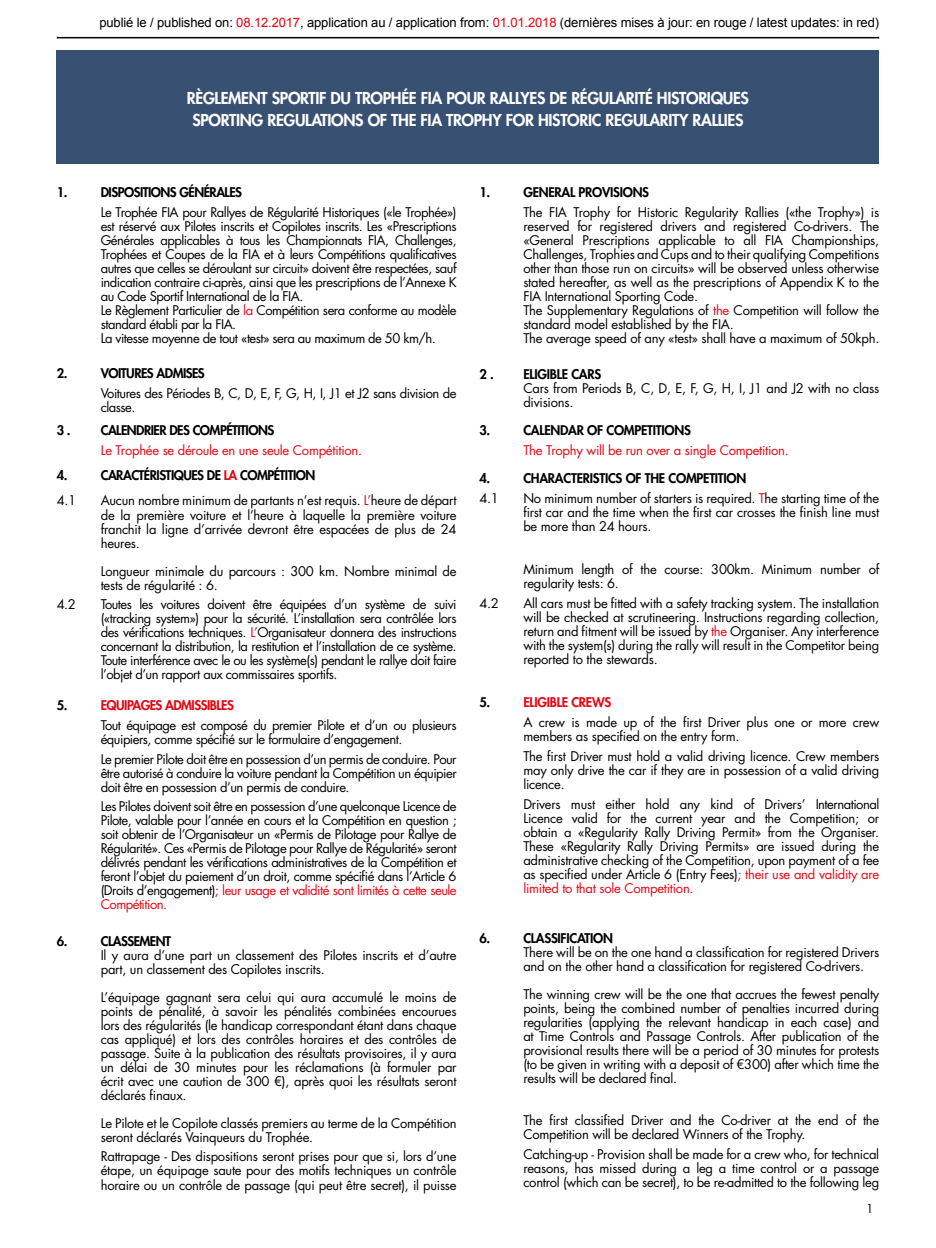
<style>
.page{position:relative;width:936px;height:1248px;background:#fff}
.page>*{position:absolute;margin:0;border:0;box-sizing:border-box;transform-origin:0 0}
.t1{font:800 16px/22px "Futura Std";letter-spacing:-.02em;color:#fff;text-align:center}
.t2{font:13px/14px "Futura Std";letter-spacing:-.02em;color:#000;text-align:justify}
.t3{font:13px/14px "Futura Std";letter-spacing:-.04em;color:#000}
.t4{font:800 13px "Futura Std";letter-spacing:-.04em;color:#000}
.t5{font:13px "Arial";letter-spacing:-.01em;color:#000}
.t6{font:800 13px "Futura Std";letter-spacing:-.02em;color:#000}
.t7{font:13px "Futura Std";letter-spacing:-.02em;color:#e30613}
.t8{font:800 13px "Futura Std";letter-spacing:-.04em;color:#e30613}
.t9{font:800 13px "Futura Std";letter-spacing:-.02em;color:#e30613}
.t10{font:12px "Futura Std";color:#000}
.s1{color:#e30613}
</style>
<div class="page">
<div style="left:57px;top:51px;width:822px;height:113px;background:#385072"></div>
<hr style="left:57px;top:37px;width:822px;height:1px;background:#000">
<p class="t5" style="left:99px;top:14px;width:781px">publié le / published on: <span class="s1">08.12.2017</span>, application au / application from: <span class="s1">01.01.2018</span> (dernières mises à jour: en rouge / latest updates: in red)</p>
<p class="t1" style="left:187px;top:87px;width:563px">RÈGLEMENT SPORTIF DU TROPHÉE FIA POUR RALLYES DE RÉGULARITÉ HISTORIQUES<br>SPORTING REGULATIONS OF THE FIA TROPHY FOR HISTORIC REGULARITY RALLIES</p>
<p class="t4" style="left:57px;top:184px;width:12px">1.</p>
<p class="t4" style="left:101px;top:184px;width:143px">DISPOSITIONS GÉNÉRALES</p>
<p class="t3" style="left:101px;top:205px;width:357px">Le Trophée FIA pour Rallyes de Régularité Historiques («le Trophée») est réservé aux Pilotes inscrits et Copilotes inscrits. Les «Prescriptions Générales applicables à tous les Championnats FIA, Challenges, Trophées et Coupes de la FIA et à leurs Compétitions qualificatives autres que celles se déroulant sur circuit» doivent être respectées, sauf indication contraire ci-après, ainsi que les prescriptions de l’Annexe K au Code Sportif International de la FIA.<br>Le Règlement Particulier de <span class="s1">la</span> Compétition sera conforme au modèle standard établi par la FIA.<br>La vitesse moyenne de tout «test» sera au maximum de 50 km/h.</p>
<p class="t4" style="left:57px;top:365px;width:12px">2.</p>
<p class="t4" style="left:101px;top:365px;width:105px">VOITURES ADMISES</p>
<p class="t3" style="left:101px;top:386px;width:357px">Voitures des Périodes B, C, D, E, F, G, H, I, J1 et J2 sans division de classe.</p>
<p class="t4" style="left:57px;top:422px;width:219px">3 . CALENDRIER DES COMPÉTITIONS</p>
<p class="t7" style="left:101px;top:441px;width:263px">Le Trophée se déroule en une seule Compétition.</p>
<p class="t4" style="left:57px;top:467px;width:12px">4.</p>
<p class="t4" style="left:101px;top:467px;width:216px">CARACTÉRISTIQUES DE <span class="s1">LA</span> COMPÉTITION</p>
<p class="t2" style="left:57px;top:494px;width:21px">4.1</p>
<p class="t2" style="left:101px;top:494px;width:357px">Aucun nombre minimum de partants n’est requis. <span class="s1">L’</span>heure de départ de la première voiture et l’heure à laquelle la première voiture franchit la ligne d’arrivée devront être espacées de plus de 24 heures.</p>
<p class="t2" style="left:101px;top:564px;width:357px">Longueur minimale du parcours : 300 km. Nombre minimal de tests de régularité : 6.</p>
<p class="t2" style="left:57px;top:597px;width:20px">4.2</p>
<p class="t2" style="left:101px;top:597px;width:357px">Toutes les voitures doivent être équipées d’un système de suivi («tracking system») pour la sécurité. L’installation sera contrôlée lors des vérifications techniques. <span class="s1">L’</span>Organisateur donnera des instructions concernant la distribution, la restitution et l’installation de ce système.<br>Toute interférence avec le ou les système(s) pendant le rallye doit faire l’objet d’un rapport aux commissaires sportifs.</p>
<p class="t4" style="left:57px;top:697px;width:12px">5.</p>
<p class="t8" style="left:101px;top:697px;width:135px">EQUIPAGES ADMISSIBLES</p>
<p class="t3" style="left:101px;top:718px;width:357px">Tout équipage est composé du premier Pilote et d’un ou plusieurs équipiers, comme spécifié sur le formulaire d’engagement.</p>
<p class="t2" style="left:101px;top:752px;width:357px">Le premier Pilote doit être en possession d’un permis de conduire. Pour être autorisé à conduire la voiture pendant la Compétition un équipier doit être en possession d’un permis de conduire.</p>
<p class="t2" style="left:101px;top:799px;width:357px">Les Pilotes doivent soit être en possession d’une quelconque Licence de Pilote, valable pour l’année en cours et la Compétition en question ; soit obtenir de l’Organisateur un «Permis de Pilotage pour Rallye de Régularité». Ces «Permis de Pilotage pour Rallye de Régularité» seront délivrés pendant les vérifications administratives de la Compétition et feront l’objet du paiement d’un droit, comme spécifié dans l’Article 6 (Droits d’engagement)<span class="s1">; leur usage et validité sont limités à cette seule Compétition.</span></p>
<p class="t4" style="left:57px;top:932px;width:12px">6.</p>
<p class="t4" style="left:101px;top:932px;width:72px">CLASSEMENT</p>
<p class="t2" style="left:101px;top:947px;width:357px">Il y aura d’une part un classement des Pilotes inscrits et d’autre part, un classement des Copilotes inscrits.</p>
<p class="t2" style="left:101px;top:989px;width:357px">L’équipage gagnant sera celui qui aura accumulé le moins de points de pénalité, à savoir les pénalités combinées encourues lors des régularités (le handicap correspondant étant dans chaque cas appliqué) et lors des contrôles horaires et des contrôles de passage. Suite à la publication des résultats provisoires, il y aura un délai de 30 minutes pour les réclamations (à formuler par écrit avec une caution de 300 €), après quoi les résultats seront déclarés finaux.</p>
<p class="t2" style="left:101px;top:1115px;width:357px">Le Pilote et le Copilote classés premiers au terme de la Compétition seront déclarés Vainqueurs du Trophée.</p>
<p class="t2" style="left:101px;top:1149px;width:357px">Rattrapage - Des dispositions seront prises pour que si, lors d’une étape, un équipage saute pour des motifs techniques un contrôle horaire ou un contrôle de passage (qui peut être secret), il puisse</p>
<p class="t4" style="left:479px;top:184px;width:13px">1.</p>
<p class="t6" style="left:523px;top:184px;width:127px">GENERAL PROVISIONS</p>
<p class="t2" style="left:523px;top:205px;width:357px;text-align:left">The FIA Trophy for Historic Regularity Rallies («the Trophy») is reserved for registered drivers and registered Co-drivers. The «General Prescriptions applicable to all FIA Championships, Challenges, Trophies and Cups and to their qualifying Competitions other than those run on circuits» will be observed unless otherwise stated hereafter, as well as the prescriptions of Appendix K to the FIA International Sporting Code.<br>The Supplementary Regulations of <span class="s1">the</span> Competition will follow the standard model established by the FIA.<br>The average speed of any «test» shall have a maximum of 50kph.</p>
<p class="t6" style="left:479px;top:365px;width:123px">2 . ELIGIBLE CARS</p>
<p class="t2" style="left:523px;top:381px;width:357px">Cars from Periods B, C, D, E, F, G, H, I, J1 and J2 with no class divisions.</p>
<p class="t4" style="left:479px;top:422px;width:13px">3.</p>
<p class="t6" style="left:523px;top:422px;width:169px">CALENDAR OF COMPETITIONS</p>
<p class="t7" style="left:523px;top:441px;width:267px">The Trophy will be run over a single Competition.</p>
<p class="t4" style="left:479px;top:470px;width:13px">4.</p>
<p class="t6" style="left:523px;top:470px;width:224px">CHARACTERISTICS OF THE COMPETITION</p>
<p class="t2" style="left:479px;top:491px;width:21px">4.1</p>
<p class="t2" style="left:523px;top:491px;width:357px">No minimum number of starters is required. <span class="s1">T</span>he starting time of the first car and the time when the first car crosses the finish line must be more than 24 hours.</p>
<p class="t2" style="left:523px;top:562px;width:357px">Minimum length of the course: 300km. Minimum number of regularity tests: 6.</p>
<p class="t2" style="left:479px;top:596px;width:21px">4.2</p>
<p class="t2" style="left:523px;top:596px;width:357px">All cars must be fitted with a safety tracking system. The installation will be checked at scrutineering. Instructions regarding collection, return and fitment will be issued by <span class="s1">the</span> Organiser. Any interference with the system(s) during the rally will result in the Competitor being reported to the stewards.</p>
<p class="t4" style="left:479px;top:694px;width:13px">5.</p>
<p class="t9" style="left:523px;top:694px;width:89px">ELIGIBLE CREWS</p>
<p class="t2" style="left:523px;top:715px;width:357px">A crew is made up of the first Driver plus one or more crew members as specified on the entry form.</p>
<p class="t2" style="left:523px;top:749px;width:357px">The first Driver must hold a valid driving licence. Crew members may only drive the car if they are in possession of a valid driving licence.</p>
<p class="t2" style="left:523px;top:796px;width:357px">Drivers must either hold any kind of Drivers’ International Licence valid for the current year and the Competition; or obtain a «Regularity Rally Driving Permit» from the Organiser.<br>These «Regularity Rally Driving Permits» are issued during the administrative checking of the Competition, upon payment of a fee as specified under Article 6 (Entry Fees)<span class="s1">; their use and validity are limited to that sole Competition.</span></p>
<p class="t4" style="left:479px;top:930px;width:13px">6.</p>
<p class="t6" style="left:523px;top:930px;width:91px">CLASSIFICATION</p>
<p class="t2" style="left:523px;top:945px;width:357px">There will be on the one hand a classification for registered Drivers and on the other hand a classification for registered Co-drivers.</p>
<p class="t2" style="left:523px;top:987px;width:357px">The winning crew will be the one that accrues the fewest penalty points, being the combined number of penalties incurred during regularities (applying the relevant handicap in each case) and at Time Controls and Passage Controls. After publication of the provisional results there will be a period of 30 minutes for protests (to be given in writing with a deposit of €300) after which time the results will be declared final.</p>
<p class="t2" style="left:523px;top:1113px;width:357px">The first classified Driver and the Co-driver at the end of the<br>Competition will be declared Winners of the Trophy.</p>
<p class="t2" style="left:523px;top:1147px;width:357px">Catching-up - Provision shall be made for a crew who, for technical reasons, has missed during a leg a time control or a passage control (which can be secret), to be re-admitted to the following leg</p>
<p class="t10" style="left:866px;top:1200px;width:9px">1</p>
</div>
